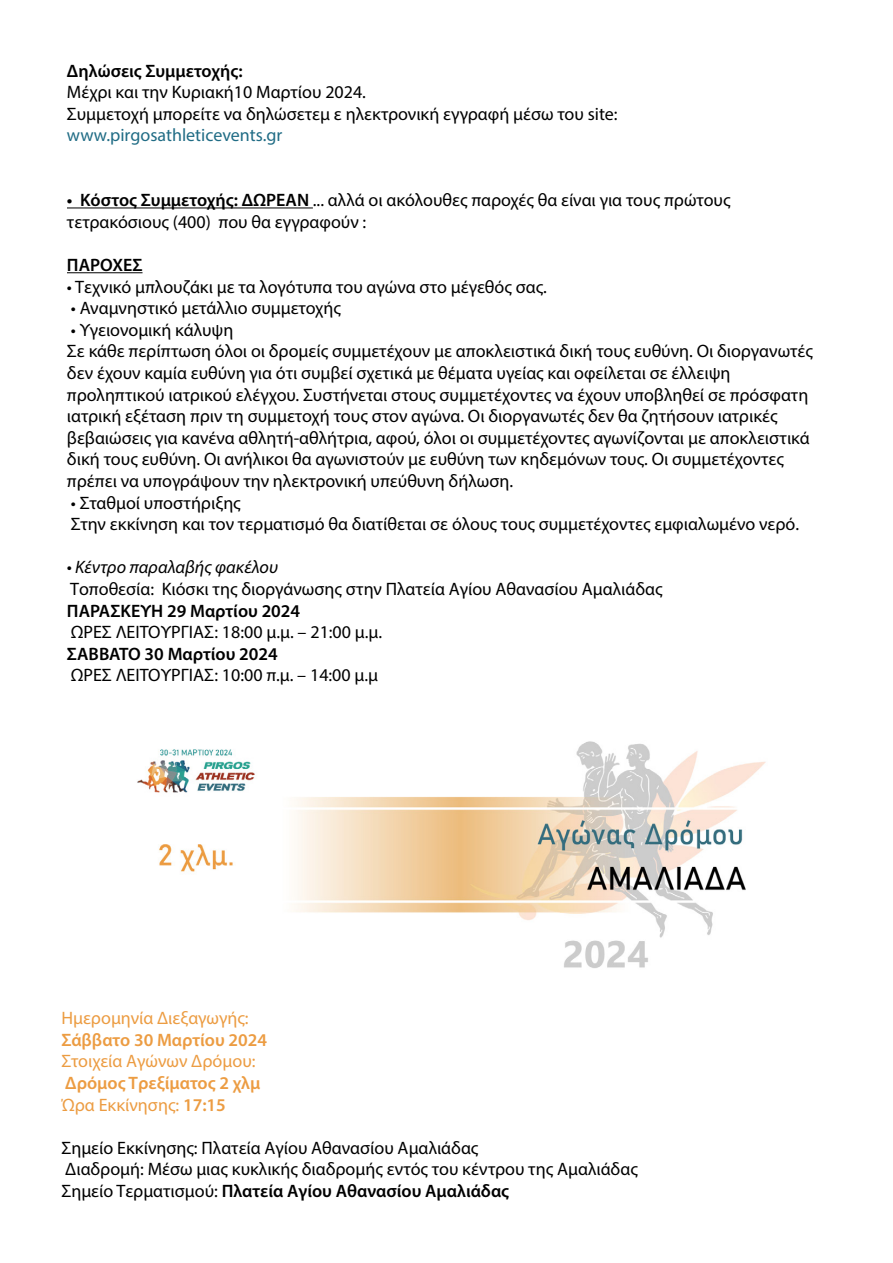
<style>
.page{position:relative;width:893px;height:1263px;background:#fff}
.page>*{position:absolute;margin:0;border:0;box-sizing:border-box;transform-origin:0 0}
.t1{font:18px/21.6px "Myriad Pro";color:#000}
.t2{font:600 18px "Myriad Pro";color:#000}
.t3{font:600 18px/21.6px "Myriad Pro";color:#ec9c42}
.t4{font:18px "Myriad Pro";color:#ec9c42}
.t5{font:18px "Myriad Pro";color:#206c85}
.t6{font:italic 18px "Myriad Pro";color:#000}
.s1{font-weight:600}
.s2{font-weight:400}
</style>
<div class="page">
<hr style="left:67px;top:207px;width:246px;height:1px;background:#000">
<hr style="left:67px;top:272px;width:76px;height:1px;background:#000">
<img style="left:137px;top:741px;width:629px;height:227px">
<p class="t2" style="left:67px;top:59px;width:177px">Δηλώσεις Συμμετοχής:</p>
<p class="t1" style="left:67px;top:81px;width:552px">Μέχρι και την Κυριακή10 Μαρτίου 2024.<br>Συμμετοχή μπορείτε να δηλώσετεμ ε ηλεκτρονική εγγραφή μέσω του site:</p>
<p class="t5" style="left:67px;top:124px;width:217px">www.pirgosathleticevents.gr</p>
<p class="t1" style="left:67px;top:189px;width:665px"><span class="s1">• Κόστος Συμμετοχής: ΔΩΡΕΑΝ</span> ... αλλά οι ακόλουθες παροχές θα είναι για τους πρώτους τετρακόσιους (400) που θα εγγραφούν :</p>
<p class="t2" style="left:67px;top:253px;width:77px">ΠΑΡΟΧΕΣ</p>
<p class="t1" style="left:67px;top:275px;width:481px">• Τεχνικό μπλουζάκι με τα λογότυπα του αγώνα στο μέγεθός σας.</p>
<p class="t1" style="left:71px;top:297px;width:272px">• Αναμνηστικό μετάλλιο συμμετοχής</p>
<p class="t1" style="left:67px;top:319px;width:747px">• Υγειονομική κάλυψη<br>Σε κάθε περίπτωση όλοι οι δρομείς συμμετέχουν με αποκλειστικά δική τους ευθύνη. Οι διοργανωτές δεν έχουν καμία ευθύνη για ότι συμβεί σχετικά με θέματα υγείας και οφείλεται σε έλλειψη προληπτικού ιατρικού ελέγχου. Συστήνεται στους συμμετέχοντες να έχουν υποβληθεί σε πρόσφατη ιατρική εξέταση πριν τη συμμετοχή τους στον αγώνα. Οι διοργανωτές δεν θα ζητήσουν ιατρικές βεβαιώσεις για κανένα αθλητή-αθλήτρια, αφού, όλοι οι συμμετέχοντες αγωνίζονται με αποκλειστικά δική τους ευθύνη. Οι ανήλικοι θα αγωνιστούν με ευθύνη των κηδεμόνων τους. Οι συμμετέχοντες πρέπει να υπογράψουν την ηλεκτρονική υπεύθυνη δήλωση.</p>
<p class="t1" style="left:71px;top:491px;width:730px">• Σταθμοί υποστήριξης<br>Στην εκκίνηση και τον τερματισμό θα διατίθεται σε όλους τους συμμετέχοντες εμφιαλωμένο νερό.</p>
<p class="t6" style="left:67px;top:556px;width:213px">• Κέντρο παραλαβής φακέλου</p>
<p class="t1" style="left:70px;top:578px;width:594px">Τοποθεσία: Κιόσκι της διοργάνωσης στην Πλατεία Αγίου Αθανασίου Αμαλιάδας</p>
<p class="t2" style="left:67px;top:599px;width:235px">ΠΑΡΑΣΚΕΥΗ 29 Μαρτίου 2024</p>
<p class="t1" style="left:71px;top:621px;width:313px">ΩΡΕΣ ΛΕΙΤΟΥΡΓΙΑΣ: 18:00 μ.μ. – 21:00 μ.μ.</p>
<p class="t2" style="left:67px;top:642px;width:212px">ΣΑΒΒΑΤΟ 30 Μαρτίου 2024</p>
<p class="t1" style="left:71px;top:664px;width:309px">ΩΡΕΣ ΛΕΙΤΟΥΡΓΙΑΣ: 10:00 π.μ. – 14:00 μ.μ</p>
<p class="t4" style="left:61px;top:1007px;width:189px">Ημερομηνία Διεξαγωγής:</p>
<p class="t3" style="left:61px;top:1028px;width:207px">Σάββατο 30 Μαρτίου 2024</p>
<p class="t4" style="left:61px;top:1050px;width:196px">Στοιχεία Αγώνων Δρόμου:</p>
<p class="t3" style="left:61px;top:1072px;width:200px">Δρόμος Τρεξίματος 2 χλμ<br><span class="s2">Ώρα Εκκίνησης:</span> 17:15</p>
<p class="t1" style="left:61px;top:1137px;width:578px">Σημείο Εκκίνησης: Πλατεία Αγίου Αθανασίου Αμαλιάδας<br>Διαδρομή: Μέσω μιας κυκλικής διαδρομής εντός του κέντρου της Αμαλιάδας<br>Σημείο Τερματισμού: <span class="s1">Πλατεία Αγίου Αθανασίου Αμαλιάδας</span></p>
</div>
